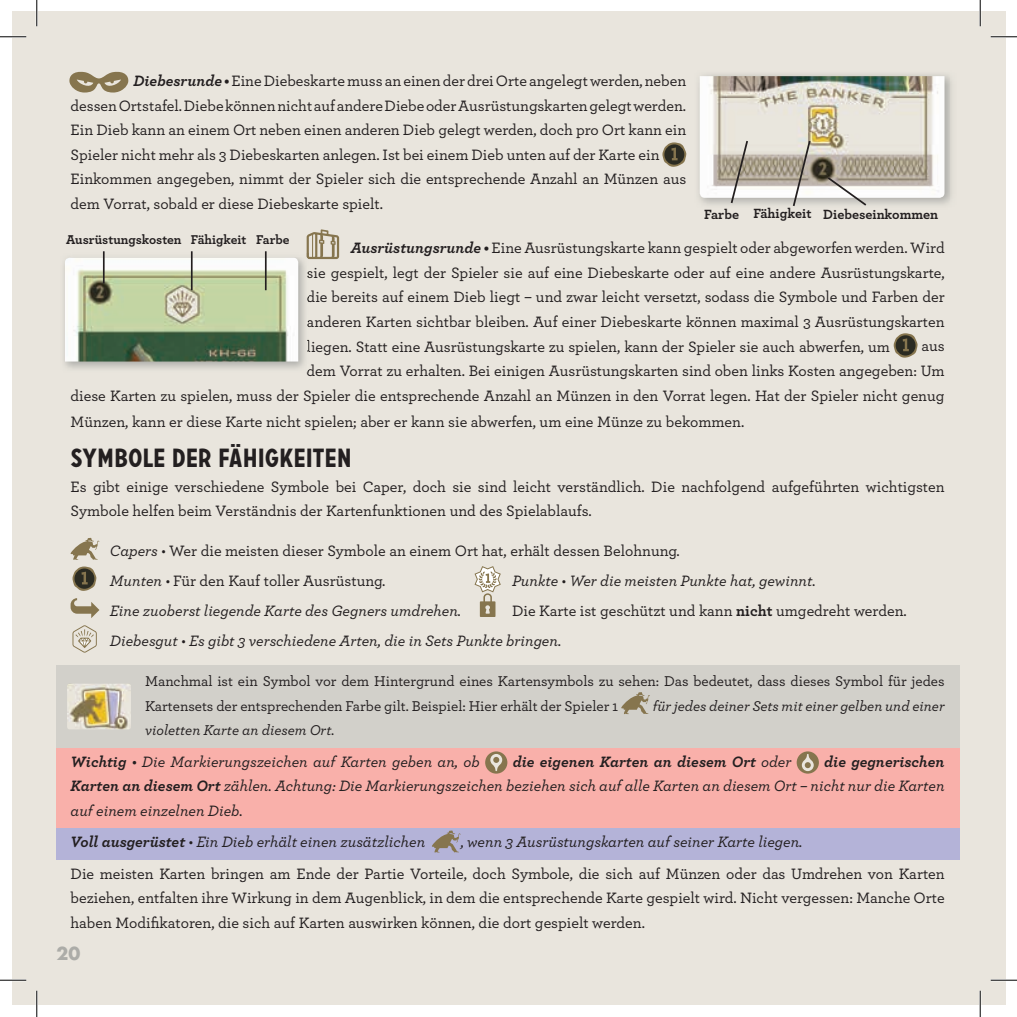
<style>
.page{position:relative;width:1017px;height:1017px;background:#fff}
.page>*{position:absolute;margin:0;border:0;box-sizing:border-box;transform-origin:0 0}
.t1{font:700 26.25px "Carrosserie";color:#231f20}
.t2{font:700 17.5px "Futura";color:#acaca8}
.t3{font:500 15.75px/24.5px "Archer";color:#231f20}
.t4{font:italic 500 15.75px/24.5px "Archer";color:#231f20}
.t5{font:italic 700 15.75px "Archer";color:#231f20}
.t6{font:500 14.88px/24.5px "Archer";color:#231f20}
.t7{font:italic 500 14.88px "Archer";color:#231f20}
.t8{font:700 14px "Archer";color:#231f20}
.t9{font:700 13.3px "Archer";color:#231f20}
.s1{font-weight:700;font-style:italic}
.s2{font-style:italic}
.s3{font-style:normal}
.s4{font-weight:700;font-style:normal}
.s5{font-weight:700}
.s6{font-weight:600}
.s7{font-weight:500}
</style>
<div class="page">
<div style="left:12px;top:12px;width:992px;height:992px;background:#e9e5dd"></div>
<div style="left:56px;top:827px;width:903px;height:32px;background:#b4b3d8"></div>
<div style="left:56px;top:665px;width:903px;height:82px;background:#d2d0ca"></div>
<div style="left:56px;top:747px;width:903px;height:80px;background:#f9b0aa"></div>
<svg style="left:893px;top:333px;width:24px;height:24px"></svg>
<svg style="left:621px;top:692px;width:28px;height:21px"></svg>
<svg style="left:485px;top:751px;width:22px;height:22px"></svg>
<svg style="left:796px;top:751px;width:22px;height:22px"></svg>
<svg style="left:432px;top:830px;width:28px;height:22px"></svg>
<img style="left:67px;top:684px;width:64px;height:45px">
<svg style="left:474px;top:566px;width:26px;height:50px"></svg>
<svg style="left:70px;top:537px;width:29px;height:22px"></svg>
<svg style="left:72px;top:566px;width:24px;height:24px"></svg>
<svg style="left:72px;top:625px;width:25px;height:27px"></svg>
<svg style="left:71px;top:598px;width:28px;height:20px"></svg>
<img style="left:698px;top:74px;width:254px;height:133px">
<img style="left:699px;top:76px;width:245px;height:122px">
<svg style="left:792px;top:141px;width:18px;height:65px"></svg>
<svg style="left:730px;top:141px;width:17px;height:62px"></svg>
<svg style="left:827px;top:177px;width:38px;height:28px"></svg>
<svg style="left:69px;top:71px;width:60px;height:21px"></svg>
<svg style="left:662px;top:142px;width:24px;height:25px"></svg>
<img style="left:63px;top:256px;width:242px;height:113px">
<img style="left:102px;top:253px;width:165px;height:3px">
<svg style="left:307px;top:271px;width:2px;height:7px"></svg>
<svg style="left:307px;top:339px;width:2px;height:13px"></svg>
<svg style="left:306px;top:229px;width:33px;height:30px"></svg>
<img style="left:65px;top:258px;width:233px;height:103px">
<hr style="left:103px;top:251px;width:2px;height:32px;background:#231f20">
<hr style="left:191px;top:251px;width:1px;height:39px;background:#231f20">
<hr style="left:265px;top:251px;width:1px;height:39px;background:#231f20">
<hr style="left:0;top:36px;width:26px;height:2px;background:#fff">
<hr style="left:990px;top:36px;width:26px;height:2px;background:#fff">
<hr style="left:0;top:978px;width:26px;height:2px;background:#fff">
<hr style="left:990px;top:978px;width:26px;height:2px;background:#fff">
<hr style="left:36px;top:0;width:2px;height:26px;background:#fff">
<hr style="left:36px;top:990px;width:2px;height:26px;background:#fff">
<hr style="left:978px;top:0;width:2px;height:26px;background:#fff">
<hr style="left:978px;top:990px;width:2px;height:26px;background:#fff">
<svg style="left:0;top:36px;width:26px;height:1px"></svg>
<svg style="left:990px;top:36px;width:26px;height:1px"></svg>
<svg style="left:0;top:979px;width:26px;height:1px"></svg>
<svg style="left:990px;top:979px;width:26px;height:1px"></svg>
<svg style="left:36px;top:0;width:1px;height:26px"></svg>
<svg style="left:36px;top:990px;width:1px;height:26px"></svg>
<svg style="left:979px;top:0;width:1px;height:26px"></svg>
<svg style="left:979px;top:990px;width:1px;height:26px"></svg>
<p class="t3" style="left:71px;top:69px;width:617px;text-indent:63px"><span class="s1">Diebesrunde •</span> Eine Diebeskarte muss an einen der drei Orte angelegt werden, neben dessen Ortstafel. Diebe können nicht auf andere Diebe oder Ausrüstungskarten gelegt werden.<br>Ein Dieb kann an einem Ort neben einen anderen Dieb gelegt werden, doch pro Ort kann ein Spieler nicht mehr als 3 Diebeskarten anlegen. Ist bei einem Dieb unten auf der Karte ein Einkommen angegeben, nimmt der Spieler sich die entsprechende Anzahl an Münzen aus dem Vorrat, sobald er diese Diebeskarte spielt.</p>
<p class="t9" style="left:66px;top:232px;width:225px">Ausrüstungskosten Fähigkeit Farbe</p>
<p class="t8" style="left:703px;top:206px;width:235px">Farbe Fähigkeit Diebeseinkommen</p>
<p class="t3" style="left:306px;top:236px;width:639px;text-align:justify;text-indent:44px"><span class="s1">Ausrüstungsrunde •</span> Eine Ausrüstungskarte kann gespielt oder abgeworfen werden. Wird sie gespielt, legt der Spieler sie auf eine Diebeskarte oder auf eine andere Ausrüstungskarte, die bereits auf einem Dieb liegt – und zwar leicht versetzt, sodass die Symbole und Farben der anderen Karten sichtbar bleiben. Auf einer Diebeskarte können maximal 3 Ausrüstungskarten liegen. Statt eine Ausrüstungskarte zu spielen, kann der Spieler sie auch abwerfen, um</p>
<p class="t3" style="left:71px;top:334px;width:875px;text-align:right">aus<br>dem Vorrat zu erhalten. Bei einigen Ausrüstungskarten sind oben links Kosten angegeben: Um<br>diese Karten zu spielen, muss der Spieler die entsprechende Anzahl an Münzen in den Vorrat legen. Hat der Spieler nicht genug</p>
<p class="t3" style="left:71px;top:409px;width:675px">Münzen, kann er diese Karte nicht spielen; aber er kann sie abwerfen, um eine Münze zu bekommen.</p>
<h1 class="t1" style="left:71px;top:442px;width:283px">SYMBOLE DER FÄHIGKEITEN</h1>
<p class="t3" style="left:71px;top:474px;width:875px">Es gibt einige verschiedene Symbole bei Caper, doch sie sind leicht verständlich. Die nachfolgend aufgeführten wichtigsten<br>Symbole helfen beim Verständnis der Kartenfunktionen und des Spielablaufs.</p>
<p class="t3" style="left:110px;top:536px;width:571px;line-height:29.8px"><span class="s2">Capers •</span> Wer die meisten dieser Symbole an einem Ort hat, erhält dessen Belohnung.<br><span class="s2">Munten •</span> Für den Kauf toller Ausrüstung.</p>
<p class="t4" style="left:512px;top:568px;width:305px">Punkte • Wer die meisten Punkte hat, gewinnt.</p>
<p class="t4" style="left:110px;top:595px;width:798px;line-height:29.8px;text-indent:402px"><span class="s3">Die Karte ist geschützt und kann</span> <span class="s4">nicht</span> <span class="s3">umgedreht werden.<br></span>Diebesgut • Es gibt 3 verschiedene Arten, die in Sets Punkte bringen.</p>
<p class="t6" style="left:145px;top:668px;width:800px">Manchmal ist ein Symbol vor dem Hintergrund eines Kartensymbols zu sehen: Das bedeutet, dass dieses Symbol für jedes<br>Kartensets der entsprechenden Farbe gilt. Beispiel: Hier erhält der Spieler 1</p>
<p class="t4" style="left:110px;top:598px;width:352px">Eine zuoberst liegende Karte des Gegners umdrehen.</p>
<p class="t7" style="left:652px;top:697px;width:293px">für jedes deiner Sets mit einer gelben und einer</p>
<p class="t7" style="left:145px;top:721px;width:191px">violetten Karte an diesem Ort.</p>
<p class="t4" style="left:71px;top:748px;width:410px"><span class="s5">Wichtig</span> <span class="s6">•</span> Die Markierungszeichen auf Karten geben an, ob</p>
<p class="t5" style="left:512px;top:751px;width:280px">die eigenen Karten an diesem Ort <span class="s7">oder</span></p>
<p class="t4" style="left:71px;top:748px;width:875px;text-align:justify;text-indent:753px"><span class="s5">die gegnerischen Karten an diesem Ort</span> zählen. Achtung: Die Markierungszeichen beziehen sich auf alle Karten an diesem Ort – nicht nur die Karten auf einem einzelnen Dieb.</p>
<p class="t4" style="left:71px;top:829px;width:356px"><span class="s5">Voll ausgerüstet</span> • Ein Dieb erhält einen zusätzlichen</p>
<p class="t4" style="left:460px;top:829px;width:343px">, wenn 3 Ausrüstungskarten auf seiner Karte liegen.</p>
<p class="t3" style="left:71px;top:860px;width:875px;text-align:justify">Die meisten Karten bringen am Ende der Partie Vorteile, doch Symbole, die sich auf Münzen oder das Umdrehen von Karten beziehen, entfalten ihre Wirkung in dem Augenblick, in dem die entsprechende Karte gespielt wird. Nicht vergessen: Manche Orte haben Modifikatoren, die sich auf Karten auswirken können, die dort gespielt werden.</p>
<p class="t2" style="left:57px;top:943px;width:25px">20</p>
</div>
